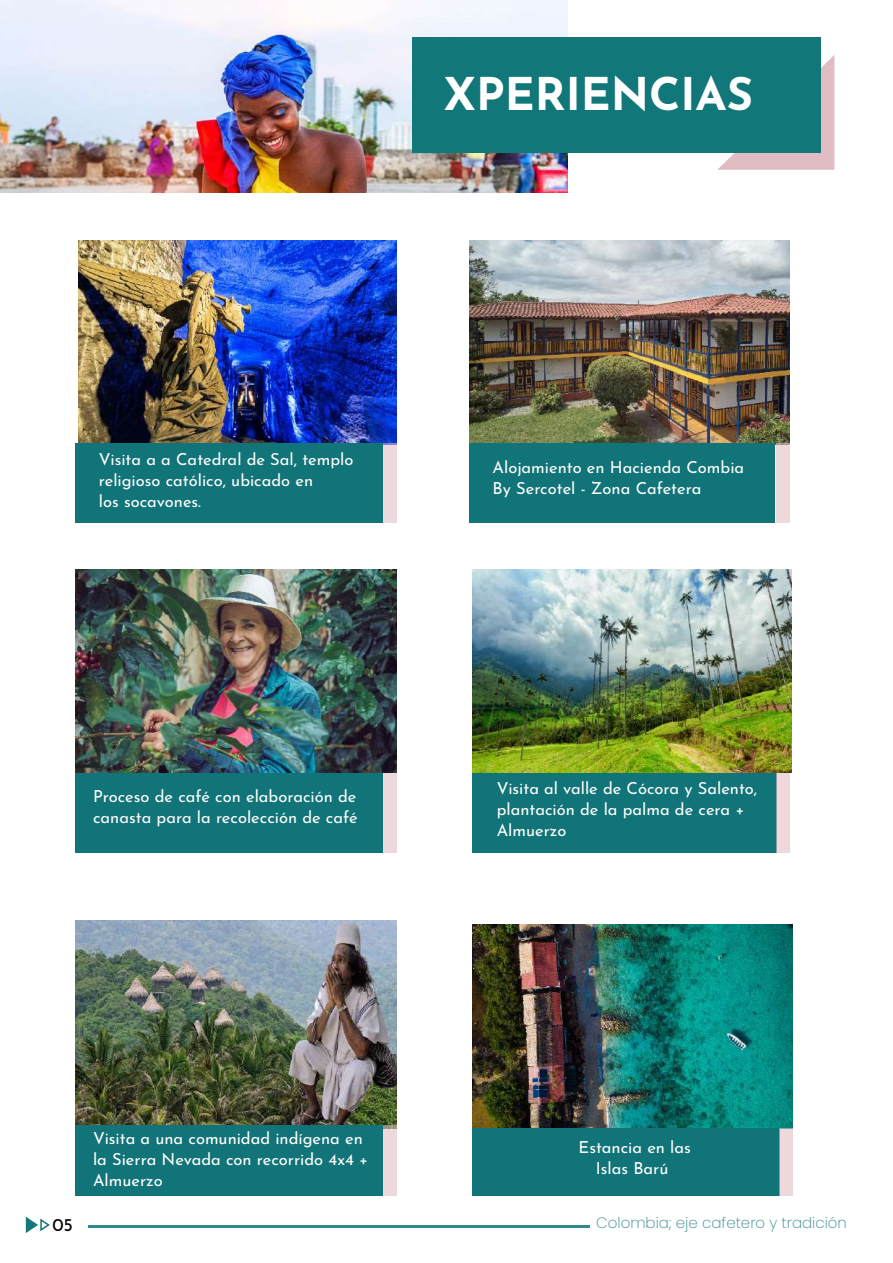
<style>
.page{position:relative;width:893px;height:1263px;background:#fff}
.page>*{position:absolute;margin:0;border:0;box-sizing:border-box;transform-origin:0 0}
.t1{font:700 45px "Josefin Sans";color:#fff}
.t2{font:18px "Josefin Sans";color:#000001}
.t3{font:16.5px/21px "Josefin Sans";color:#fffefc}
.t4{font:200 15px "Poppins";color:#308a8c}
</style>
<div class="page">
<img style="left:76px;top:920px;width:320px;height:205px">
<img style="left:472px;top:924px;width:320px;height:204px">
<img style="left:76px;top:569px;width:320px;height:204px">
<img style="left:472px;top:569px;width:319px;height:204px">
<img style="left:0;top:1px;width:567px;height:192px">
<svg style="left:717px;top:55px;width:117px;height:115px;background:#dbbfc5"></svg>
<div style="left:412px;top:37px;width:409px;height:115px;background:#117778"></div>
<svg style="left:26px;top:1217px;width:24px;height:16px"></svg>
<hr style="left:88px;top:1225px;width:501px;height:3px;background:#308a8c">
<img style="left:78px;top:241px;width:318px;height:203px">
<img style="left:470px;top:241px;width:320px;height:204px">
<div style="left:470px;top:444px;width:305px;height:79px;background:#117479"></div>
<div style="left:777px;top:444px;width:13px;height:79px;background:#edd8dc"></div>
<div style="left:76px;top:444px;width:307px;height:79px;background:#117479"></div>
<div style="left:383px;top:444px;width:13px;height:79px;background:#edd8dc"></div>
<div style="left:76px;top:773px;width:307px;height:79px;background:#117479"></div>
<div style="left:383px;top:773px;width:13px;height:79px;background:#edd8dc"></div>
<div style="left:472px;top:773px;width:305px;height:79px;background:#117479"></div>
<div style="left:777px;top:773px;width:13px;height:79px;background:#edd8dc"></div>
<div style="left:76px;top:1125px;width:307px;height:70px;background:#117479"></div>
<div style="left:383px;top:1125px;width:13px;height:70px;background:#edd8dc"></div>
<div style="left:472px;top:1128px;width:307px;height:67px;background:#117479"></div>
<div style="left:779px;top:1128px;width:13px;height:67px;background:#edd8dc"></div>
<h1 class="t1" style="left:444px;top:60px;width:311px">XPERIENCIAS</h1>
<p class="t3" style="left:99px;top:447px;width:256px">Visita a a Catedral de Sal, templo religioso católico, ubicado en<br>los socavones.</p>
<p class="t3" style="left:493px;top:456px;width:253px">Alojamiento en Hacienda Combia<br>By Sercotel - Zona Cafetera</p>
<p class="t3" style="left:93px;top:785px;width:266px">Proceso de café con elaboración de canasta para la recolección de café</p>
<p class="t3" style="left:497px;top:776px;width:262px">Visita al valle de Cócora y Salento, plantación de la palma de cera +<br>Almuerzo</p>
<p class="t3" style="left:93px;top:1126px;width:277px">Visita a una comunidad indígena en la Sierra Nevada con recorrido 4x4 +<br>Almuerzo</p>
<p class="t3" style="left:579px;top:1135px;width:114px;text-align:center">Estancia en las<br>Islas Barú</p>
<p class="t2" style="left:52px;top:1211px;width:22px">05</p>
<p class="t4" style="left:596px;top:1214px;width:252px">Colombia; eje cafetero y tradición</p>
</div>
